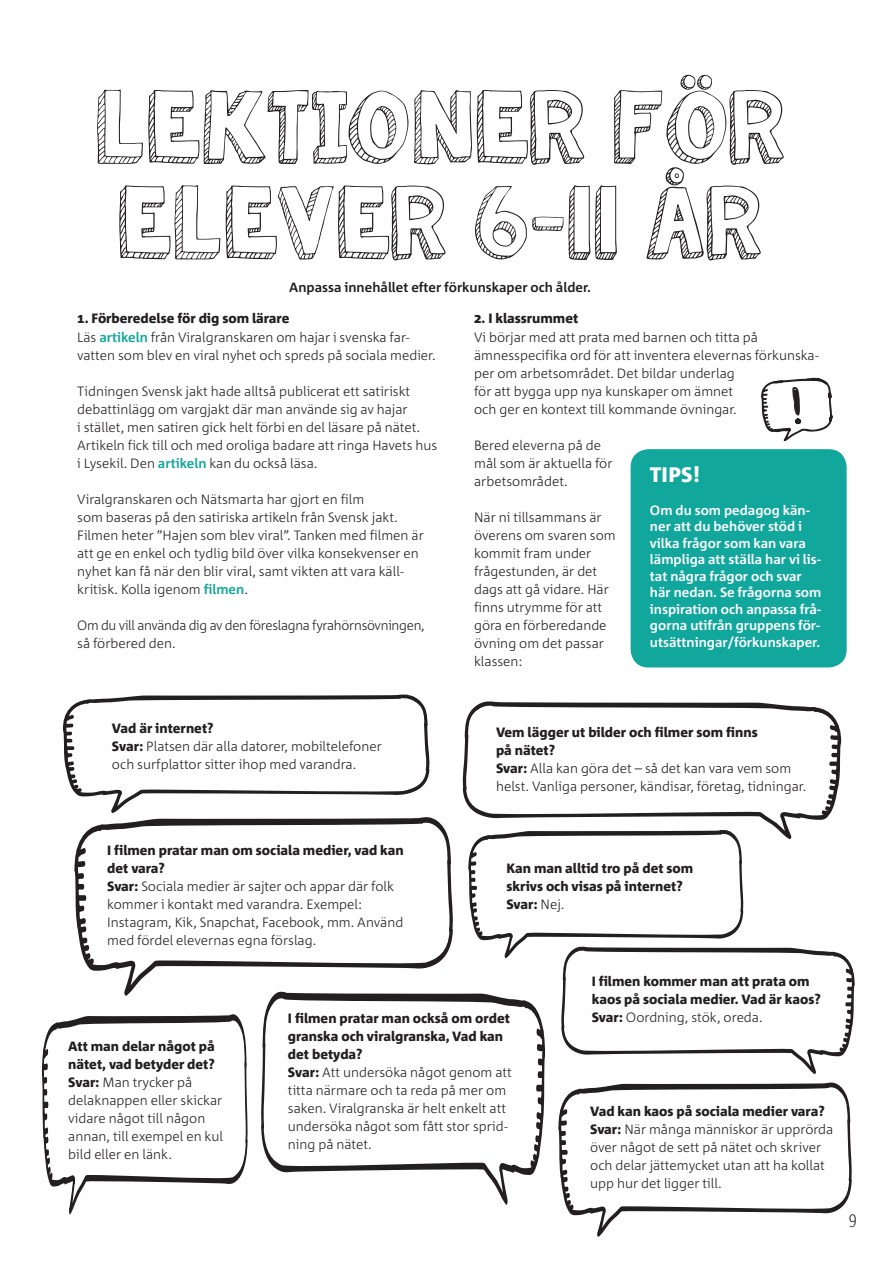
<style>
.page{position:relative;width:893px;height:1263px;background:#fff}
.page>*{position:absolute;margin:0;border:0;box-sizing:border-box;transform-origin:0 0}
.t1{font:69px/95.6px "KG Summer Sunshine";color:#231f20;text-align:center}
.t2{font:800 21px "Corpid OT";color:#fff}
.t3{font:300 18px "Corpid Cd OT";color:#231f20}
.t4{font:300 13.5px/18px "Corpid OT";color:#231f20}
.t5{font:700 13.5px/16.5px "Corpid OT";color:#fff}
.t6{font:800 13.5px/18px "Corpid OT";color:#231f20}
.t7{font:300 13.5px/18px "Corpid OT";letter-spacing:-.02em;color:#231f20}
.t8{font:700 13.5px "Corpid OT";color:#231f20}
.s1{font-weight:800}
.s2{font-weight:700;color:#12a79d}
.s3{font-weight:300}
</style>
<div class="page">
<div style="left:631px;top:449px;width:216px;height:218px;background:#12a79d;border-radius:18px"></div>
<svg style="left:761px;top:377px;width:71px;height:64px"></svg>
<svg style="left:42px;top:694px;width:813px;height:543px"></svg>
<h1 class="t1" style="left:94px;top:92px;width:692px">LEKTIONER FÖR<br>ELEVER 6-11 ÅR</h1>
<p class="t8" style="left:289px;top:279px;width:303px">Anpassa innehållet efter förkunskaper och ålder.</p>
<p class="t6" style="left:474px;top:309px;width:106px">2. I klassrummet</p>
<p class="t4" style="left:474px;top:328px;width:346px">Vi börjar med att prata med barnen och titta på ämnesspecifika ord för att inventera elevernas förkunska&shy;per om arbetsområdet. Det bildar underlag<br>för att bygga upp nya kunskaper om ämnet<br>och ger en kontext till kommande övningar.</p>
<p class="t4" style="left:474px;top:436px;width:140px">Bered eleverna på de mål som är aktuella för arbetsområdet.</p>
<p class="t4" style="left:474px;top:508px;width:143px">När ni tillsammans är överens om svaren som kommit fram under frågestunden, är det dags att gå vidare. Här finns utrymme för att göra en förberedande övning om det passar klassen:</p>
<p class="t4" style="left:77px;top:309px;width:360px"><span class="s1">1. Förberedelse för dig som lärare<br></span>Läs <span class="s2">artikeln</span> från Viralgranskaren om hajar i svenska far&shy;vatten som blev en viral nyhet och spreds på sociala medier.</p>
<p class="t4" style="left:77px;top:382px;width:362px">Tidningen Svensk jakt hade alltså publicerat ett satiriskt debattinlägg om vargjakt där man använde sig av hajar<br>i stället, men satiren gick helt förbi en del läsare på nätet.<br>Artikeln fick till och med oroliga badare att ringa Havets hus i Lysekil. Den <span class="s2">artikeln</span> kan du också läsa.</p>
<p class="t4" style="left:77px;top:490px;width:348px">Viralgranskaren och Nätsmarta har gjort en film<br>som baseras på den satiriska artikeln från Svensk jakt.<br>Filmen heter ”Hajen som blev viral”. Tanken med filmen är att ge en enkel och tydlig bild över vilka konsekvenser en nyhet kan få när den blir viral, samt vikten att vara käll&shy;kritisk. Kolla igenom <span class="s2">filmen</span>.</p>
<p class="t7" style="left:77px;top:616px;width:349px">Om du vill använda dig av den föreslagna fyrahörnsövningen, så förbered den.</p>
<h2 class="t2" style="left:650px;top:461px;width:12px">TIPS</h2>
<h2 class="t2" style="left:693px;top:461px;width:9px">!</h2>
<p class="t5" style="left:650px;top:501px;width:173px">Om du som pedagog kän&shy;ner att du behöver stöd i vilka frågor som kan vara lämpliga att ställa har vi lis&shy;tat några frågor och svar här nedan. Se frågorna som inspiration och anpassa frå&shy;gorna utifrån gruppens för&shy;utsättningar/förkunskaper.</p>
<p class="t4" style="left:112px;top:719px;width:271px"><span class="s1">Vad är internet?<br>Svar:</span> Platsen där alla datorer, mobiltelefoner och surfplattor sitter ihop med varandra.</p>
<p class="t4" style="left:496px;top:723px;width:312px"><span class="s1">Vem lägger ut bilder och filmer som finns<br>på nätet?<br>Svar:</span> Alla kan göra det – så det kan vara vem som helst. Vanliga personer, kändisar, företag, tidningar.</p>
<p class="t4" style="left:107px;top:841px;width:298px"><span class="s1">I filmen pratar man om sociala medier, vad kan det vara?<br>Svar:</span> Sociala medier är sajter och appar där folk kommer i kontakt med varandra. Exempel:<br>Instagram, Kik, Snapchat, Facebook, mm. Använd med fördel elevernas egna förslag.</p>
<p class="t6" style="left:506px;top:858px;width:188px">Kan man alltid tro på det som skrivs och visas på internet?<br>Svar: <span class="s3">Nej.</span></p>
<p class="t4" style="left:68px;top:1037px;width:156px"><span class="s1">Att man delar något på nätet, vad betyder det?<br>Svar:</span> Man trycker på delaknappen eller skickar vidare något till någon annan, till exempel en kul bild eller en länk.</p>
<p class="t4" style="left:288px;top:1009px;width:225px"><span class="s1">I filmen pratar man också om ordet granska och viralgranska, Vad kan det betyda?<br>Svar:</span> Att undersöka något genom att titta närmare och ta reda på mer om saken. Viralgranska är helt enkelt att undersöka något som fått stor sprid&shy;ning på nätet.</p>
<p class="t6" style="left:592px;top:971px;width:230px">I filmen kommer man att prata om kaos på sociala medier. Vad är kaos?<br>Svar: <span class="s3">Oordning, stök, oreda.</span></p>
<p class="t4" style="left:590px;top:1102px;width:245px"><span class="s1">Vad kan kaos på sociala medier vara?<br>Svar:</span> När många människor är upprörda över något de sett på nätet och skriver och delar jättemycket utan att ha kollat upp hur det ligger till.</p>
<h3 class="t3" style="left:849px;top:1210px;width:10px">9</h3>
</div>
